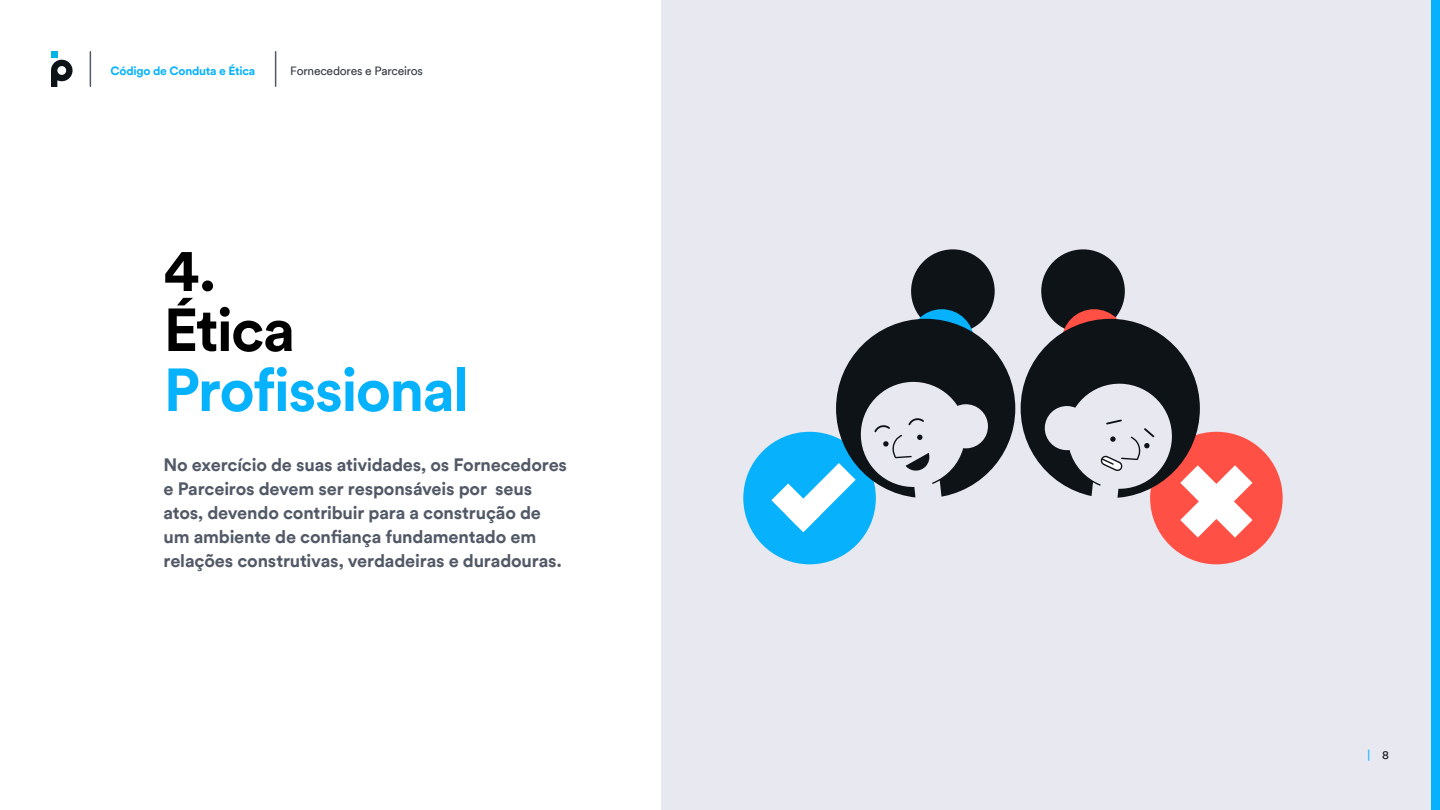
<style>
.page{position:relative;width:1440px;height:810px;background:#fff}
.page>*{position:absolute;margin:0;border:0;box-sizing:border-box;transform-origin:0 0}
.t1{font:700 60px "Circular XXTT";letter-spacing:-.03em;color:#07b2fd}
.t2{font:700 60px/60px "Circular XXTT";letter-spacing:-.03em;color:#000}
.t3{font:700 18px/24px "Circular XXTT";letter-spacing:-.01em;color:#525966}
.t4{font:12px "Circular XXTT";letter-spacing:-.02em;color:#333942}
.t5{font:700 12px "Circular XXTT";letter-spacing:-.02em;color:#07b2fd}
.t6{font:12px "Circular XXTT";color:#07b2fd}
.s1{color:#0d1317}
</style>
<div class="page">
<div style="left:662px;top:0;width:778px;height:810px;background:#e8e8f0"></div>
<div style="left:743px;top:432px;width:133px;height:132px;background:#07b1fc;border-radius:50%"></div>
<div style="left:1150px;top:432px;width:133px;height:132px;background:#ff5045;border-radius:50%"></div>
<svg style="left:1180px;top:465px;width:73px;height:73px"></svg>
<div style="left:911px;top:249px;width:84px;height:84px;background:#0d1317;border-radius:50%"></div>
<div style="left:909px;top:309px;width:65px;height:65px;background:#07b1fc;border-radius:50%"></div>
<div style="left:836px;top:319px;width:179px;height:179px;background:#0d1317;border-radius:50%"></div>
<svg style="left:771px;top:381px;width:217px;height:155px"></svg>
<div style="left:1041px;top:249px;width:84px;height:84px;background:#0d1317;border-radius:50%"></div>
<div style="left:1062px;top:309px;width:64px;height:65px;background:#ff5045;border-radius:50%"></div>
<div style="left:1021px;top:319px;width:179px;height:179px;background:#0d1317;border-radius:50%"></div>
<svg style="left:1044px;top:383px;width:129px;height:155px"></svg>
<svg style="left:51px;top:51px;width:22px;height:36px"></svg>
<hr style="left:90px;top:52px;width:1px;height:34px;background:#525966">
<hr style="left:275px;top:52px;width:1px;height:34px;background:#525966">
<div style="left:1431px;top:0;width:9px;height:810px;background:#07b2fd"></div>
<p class="t5" style="left:111px;top:63px;width:146px">Código de Conduta e Ética</p>
<p class="t4" style="left:290px;top:63px;width:134px">Fornecedores e Parceiros</p>
<h1 class="t2" style="left:164px;top:237px;width:133px">4.<br>Ética</h1>
<h1 class="t1" style="left:164px;top:349px;width:307px">Profissional</h1>
<p class="t3" style="left:164px;top:452px;width:405px">No exercício de suas atividades, os Fornecedores e Parceiros devem ser responsáveis por seus atos, devendo contribuir para a construção de um ambiente de confiança fundamentado em relações construtivas, verdadeiras e duradouras.</p>
<p class="t6" style="left:1367px;top:747px;width:23px">| <span class="s1">8</span></p>
</div>
